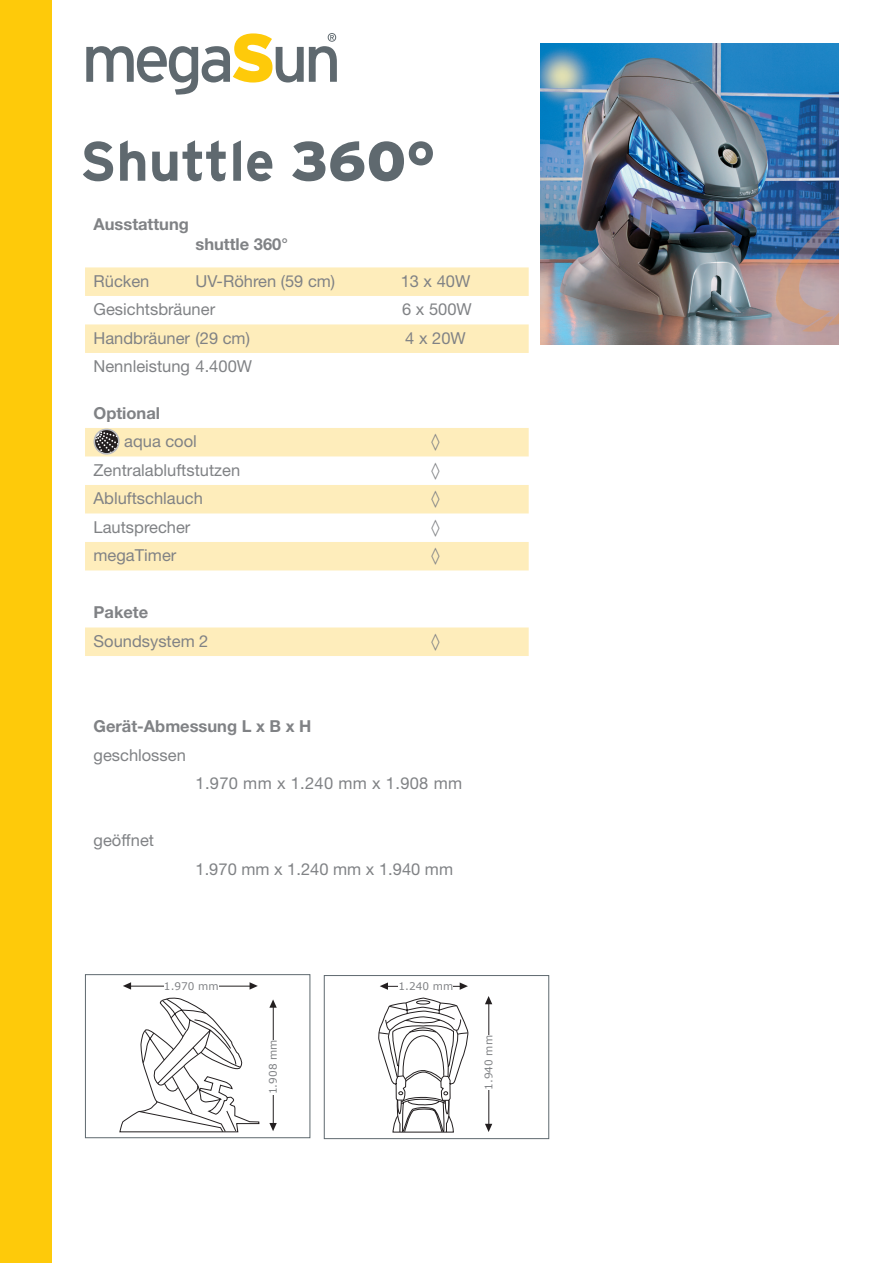
<style>
.page{position:relative;width:893px;height:1263px;background:#fff}
.page>*{position:absolute;margin:0;border:0;box-sizing:border-box;transform-origin:0 0}
.t1{font:66.45px "Interstate Regular";letter-spacing:-.075em;color:#5f696f}
.t2{font:700 55.5px "Interstate Bold";color:#5f696f}
.t3{font:16.5px "Helvetica Neue";color:#808285}
.t4{font:700 16.5px "Helvetica Neue";color:#808285}
.t5{font:16.5px "Helvetica Neue";letter-spacing:.02em;color:#808285}
.t6{font:10.5px "Verdana";color:#808285}
.s1{font-family:"Interstate Black";font-size:67.95px;color:#feca0a}
.s2{font-family:"Interstate Black";font-weight:400}
</style>
<div class="page">
<svg style="left:328px;top:33px;width:8px;height:9px"></svg>
<div style="left:0;top:0;width:51px;height:1263px;background:#feca0a"></div>
<img style="left:540px;top:44px;width:299px;height:301px">
<div style="left:85px;top:267px;width:444px;height:29px;background:#feedbb"></div>
<div style="left:85px;top:324px;width:444px;height:29px;background:#feedbb"></div>
<div style="left:85px;top:428px;width:444px;height:28px;background:#feedbb"></div>
<div style="left:85px;top:485px;width:444px;height:28px;background:#feedbb"></div>
<div style="left:85px;top:542px;width:444px;height:28px;background:#feedbb"></div>
<div style="left:85px;top:627px;width:444px;height:29px;background:#feedbb"></div>
<svg style="left:94px;top:429px;width:23px;height:23px"></svg>
<div style="left:94px;top:429px;width:26px;height:26px;border:2px solid #bcbdc0;border-radius:50%"></div>
<svg style="left:120px;top:998px;width:139px;height:134px"></svg>
<div style="left:85px;top:974px;width:225px;height:164px;border:1px solid #5f696f"></div>
<svg style="left:379px;top:998px;width:89px;height:134px"></svg>
<div style="left:324px;top:975px;width:225px;height:164px;border:1px solid #5f696f"></div>
<hr style="left:387px;top:986px;width:77px;height:1px;background:#231f20">
<svg style="left:380px;top:982px;width:8px;height:8px"></svg>
<svg style="left:460px;top:982px;width:8px;height:8px"></svg>
<div style="left:399px;top:982px;width:54px;height:13px;background:#fff"></div>
<hr style="left:488px;top:1003px;width:1px;height:123px;background:#231f20">
<svg style="left:485px;top:1124px;width:7px;height:8px"></svg>
<svg style="left:485px;top:996px;width:7px;height:8px"></svg>
<div style="left:484px;top:1035px;width:9px;height:55px;background:#fff"></div>
<hr style="left:273px;top:1002px;width:1px;height:122px;background:#231f20">
<svg style="left:269px;top:1123px;width:8px;height:8px"></svg>
<svg style="left:269px;top:999px;width:8px;height:9px"></svg>
<div style="left:269px;top:1040px;width:8px;height:54px;background:#fff"></div>
<hr style="left:130px;top:986px;width:124px;height:1px;background:#231f20">
<svg style="left:123px;top:982px;width:8px;height:8px"></svg>
<svg style="left:250px;top:982px;width:8px;height:8px"></svg>
<div style="left:164px;top:982px;width:55px;height:13px;background:#fff"></div>
<h1 class="t1" style="left:81px;top:21px;width:262px">mega<span class="s1">S</span>un</h1>
<h2 class="t2" style="left:80px;top:130px;width:357px">Shuttle <span class="s2">360°</span></h2>
<p class="t4" style="left:94px;top:214px;width:97px">Ausstattung</p>
<p class="t4" style="left:196px;top:233px;width:94px">shuttle 360°</p>
<p class="t3" style="left:94px;top:271px;width:57px">Rücken</p>
<p class="t3" style="left:196px;top:271px;width:141px">UV-Röhren (59 cm)</p>
<p class="t3" style="left:401px;top:271px;width:71px">13 x 40W</p>
<p class="t3" style="left:94px;top:299px;width:123px">Gesichtsbräuner</p>
<p class="t3" style="left:402px;top:299px;width:71px">6 x 500W</p>
<p class="t3" style="left:94px;top:328px;width:158px">Handbräuner (29 cm)</p>
<p class="t3" style="left:405px;top:328px;width:62px">4 x 20W</p>
<p class="t3" style="left:94px;top:356px;width:160px">Nennleistung 4.400W</p>
<p class="t4" style="left:94px;top:402px;width:68px">Optional</p>
<p class="t3" style="left:124px;top:431px;width:74px">aqua cool</p>
<p class="t3" style="left:94px;top:460px;width:148px">Zentralabluftstutzen</p>
<p class="t3" style="left:94px;top:488px;width:111px">Abluftschlauch</p>
<p class="t3" style="left:94px;top:517px;width:98px">Lautsprecher</p>
<p class="t3" style="left:94px;top:545px;width:84px">megaTimer</p>
<p class="t4" style="left:94px;top:602px;width:56px">Pakete</p>
<p class="t3" style="left:94px;top:631px;width:116px">Soundsystem 2</p>
<p class="t4" style="left:94px;top:716px;width:219px">Gerät-Abmessung L x B x H</p>
<p class="t3" style="left:94px;top:745px;width:94px">geschlossen</p>
<p class="t5" style="left:196px;top:773px;width:268px">1.970 mm x 1.240 mm x 1.908 mm</p>
<p class="t3" style="left:94px;top:830px;width:62px">geöffnet</p>
<p class="t3" style="left:196px;top:859px;width:259px">1.970 mm x 1.240 mm x 1.940 mm</p>
<p class="t6" style="left:164px;top:979px;width:56px">1.970 mm</p>
<p class="t6" style="left:399px;top:979px;width:56px">1.240 mm</p>
<p class="t6" style="left:266px;top:1094px;width:56px;rotate:-90deg">1.908 mm</p>
<p class="t6" style="left:482px;top:1090px;width:56px;rotate:-90deg">1.940 mm</p>
</div>
